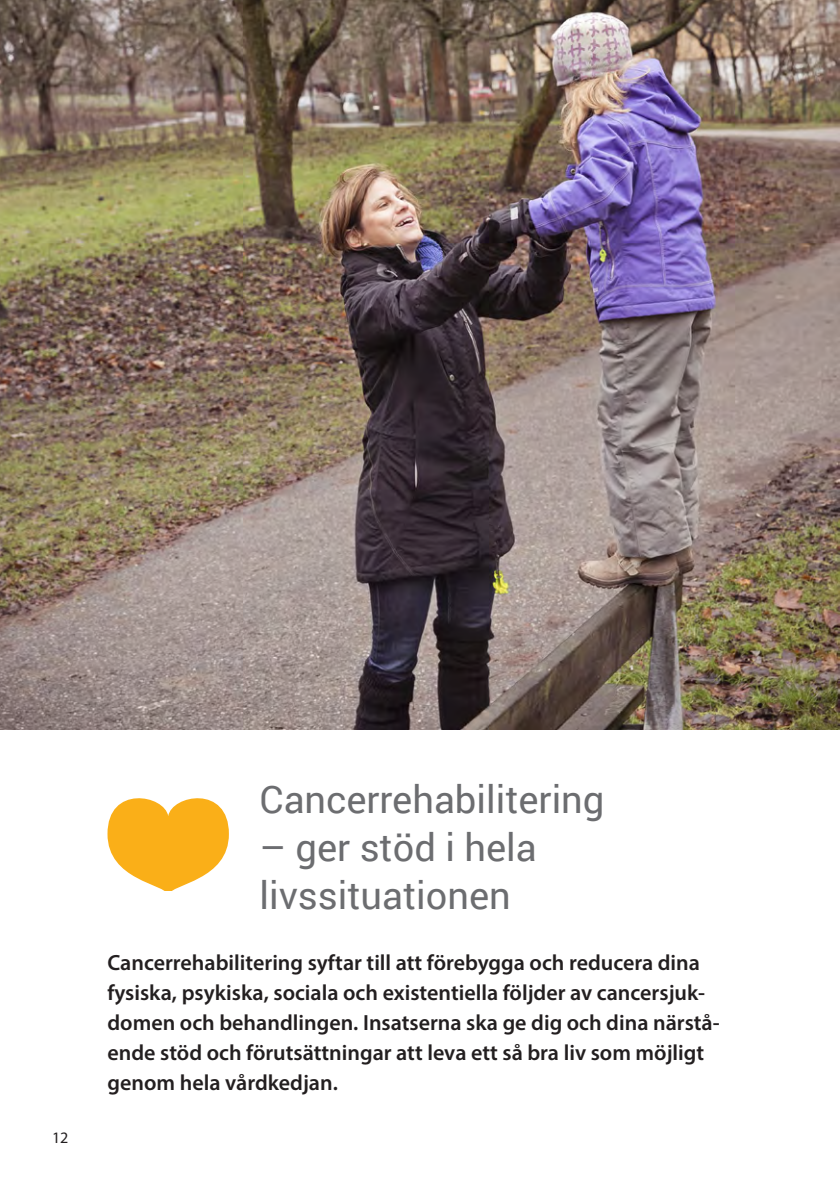
<style>
.page{position:relative;width:840px;height:1191px;background:#fff}
.page>*{position:absolute;margin:0;border:0;box-sizing:border-box;transform-origin:0 0}
.t1{font:38px/48px "Roboto";color:#6c6d70}
.t2{font:600 22px/30px "Myriad Pro";color:#231f20}
.t3{font:16px "Myriad Pro";color:#231f20}
</style>
<div class="page">
<img style="left:0;top:0;width:839px;height:729px">
<svg style="left:107px;top:798px;width:122px;height:92px"></svg>
<p class="t3" style="left:52px;top:1128px;width:18px">12</p>
<h1 class="t1" style="left:259px;top:773px;width:346px">Cancerrehabilitering</h1>
<h1 class="t1" style="left:259px;top:821px;width:278px">– ger stöd i hela livssituationen</h1>
<p class="t2" style="left:107px;top:946px;width:613px">Cancerrehabilitering syftar till att förebygga och reducera dina fysiska, psykiska, sociala och existentiella följder av cancersjuk&shy;domen och behandlingen. Insatserna ska ge dig och dina närstå&shy;ende stöd och förutsättningar att leva ett så bra liv som möjligt genom hela vårdkedjan.</p>
</div>
